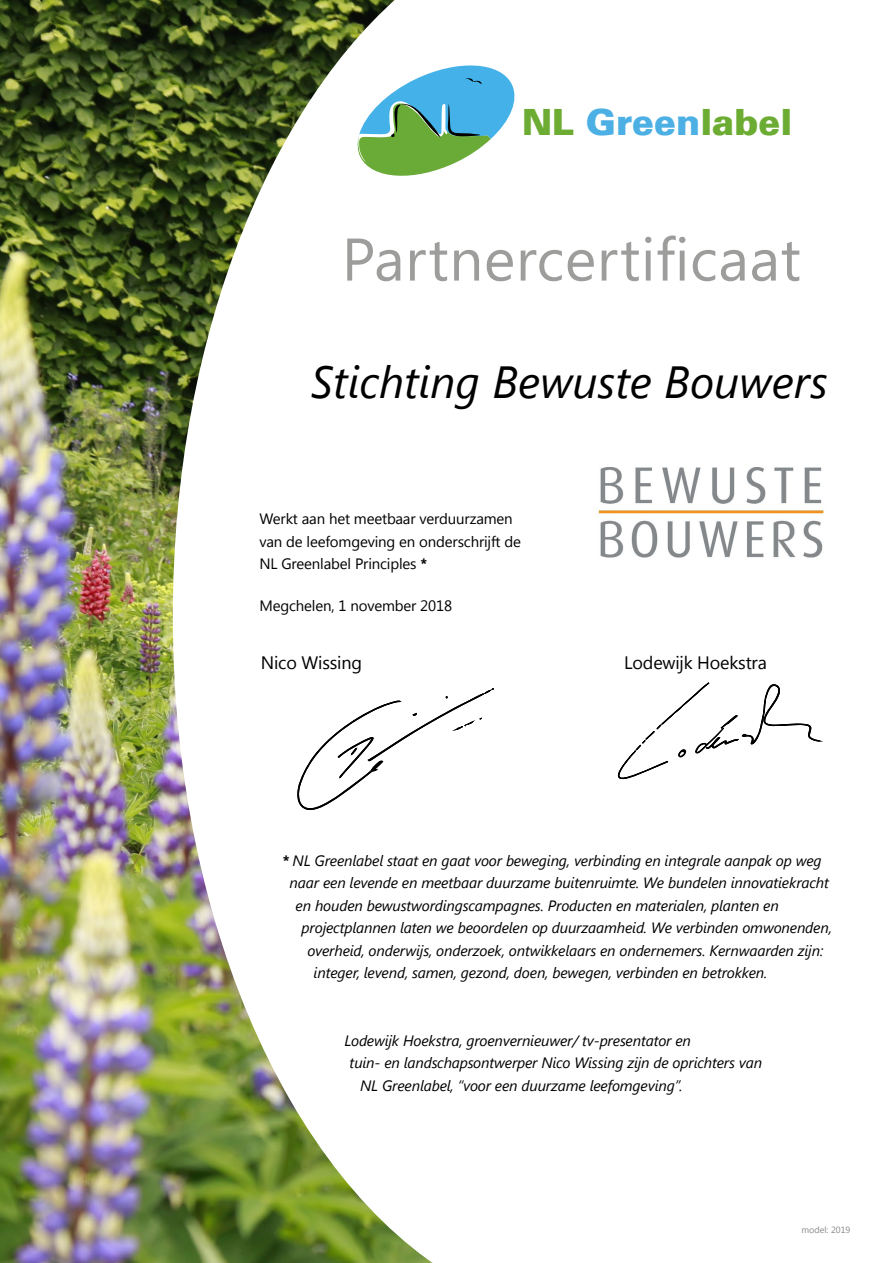
<style>
.page{position:relative;width:893px;height:1263px;background:#fff}
.page>*{position:absolute;margin:0;border:0;box-sizing:border-box;transform-origin:0 0}
.t1{font:60px "Segoe UI";letter-spacing:.01em;color:#9d9d9c}
.t2{font:italic 45px "Segoe UI";color:#000}
.t3{font:900 36px "Univers";color:#6cac33}
.t4{font:18px "Segoe UI";letter-spacing:-.01em;color:#000}
.t5{font:italic 15px "Segoe UI";letter-spacing:-.01em;color:#000}
.t6{font:15px/22.5px "Segoe UI";letter-spacing:-.01em;color:#000}
.t7{font:9px "Segoe UI";color:#898a8d}
.s1{color:#4cb0e4}
.s2{font-weight:700}
</style>
<div class="page">
<svg style="left:475px;top:65px;width:40px;height:87px"></svg>
<img style="left:0;top:0;width:475px;height:1263px">
<svg style="left:617px;top:682px;width:206px;height:97px"></svg>
<svg style="left:297px;top:687px;width:197px;height:123px"></svg>
<img style="left:598px;top:467px;width:226px;height:91px">
<h3 class="t3" style="left:522px;top:99px;width:272px">NL <span class="s1">Green</span>label</h3>
<h1 class="t1" style="left:342px;top:218px;width:461px">Partnercertificaat</h1>
<h2 class="t2" style="left:311px;top:346px;width:518px">Stichting Bewuste Bouwers</h2>
<p class="t6" style="left:259px;top:507px;width:263px">Werkt aan het meetbaar verduurzamen van de leefomgeving en onderschrijft de<br>NL Greenlabel Principles <span class="s2">*</span></p>
<p class="t6" style="left:259px;top:594px;width:194px">Megchelen, 1 november 2018</p>
<p class="t4" style="left:261px;top:650px;width:103px">Nico Wissing</p>
<p class="t4" style="left:624px;top:650px;width:144px">Lodewijk Hoekstra</p>
<p class="t5" style="left:282px;top:848px;width:541px"><span class="s2">*</span> NL Greenlabel staat en gaat voor beweging, verbinding en integrale aanpak op weg</p>
<p class="t5" style="left:290px;top:871px;width:541px">naar een levende en meetbaar duurzame buitenruimte. We bundelen innovatiekracht</p>
<p class="t5" style="left:296px;top:893px;width:485px">en houden bewustwordingscampagnes. Producten en materialen, planten en</p>
<p class="t5" style="left:302px;top:916px;width:532px">projectplannen laten we beoordelen op duurzaamheid. We verbinden omwonenden,</p>
<p class="t5" style="left:308px;top:938px;width:517px">overheid, onderwijs, onderzoek, ontwikkelaars en ondernemers. Kernwaarden zijn:</p>
<p class="t5" style="left:314px;top:961px;width:455px">integer, levend, samen, gezond, doen, bewegen, verbinden en betrokken.</p>
<p class="t5" style="left:345px;top:1028px;width:348px">Lodewijk Hoekstra, groenvernieuwer/ tv-presentator en</p>
<p class="t5" style="left:350px;top:1051px;width:414px">tuin- en landschapsontwerper Nico Wissing zijn de oprichters van</p>
<p class="t5" style="left:360px;top:1073px;width:324px">NL Greenlabel, “voor een duurzame leefomgeving”.</p>
<p class="t7" style="left:801px;top:1224px;width:51px">model: 2019</p>
</div>
